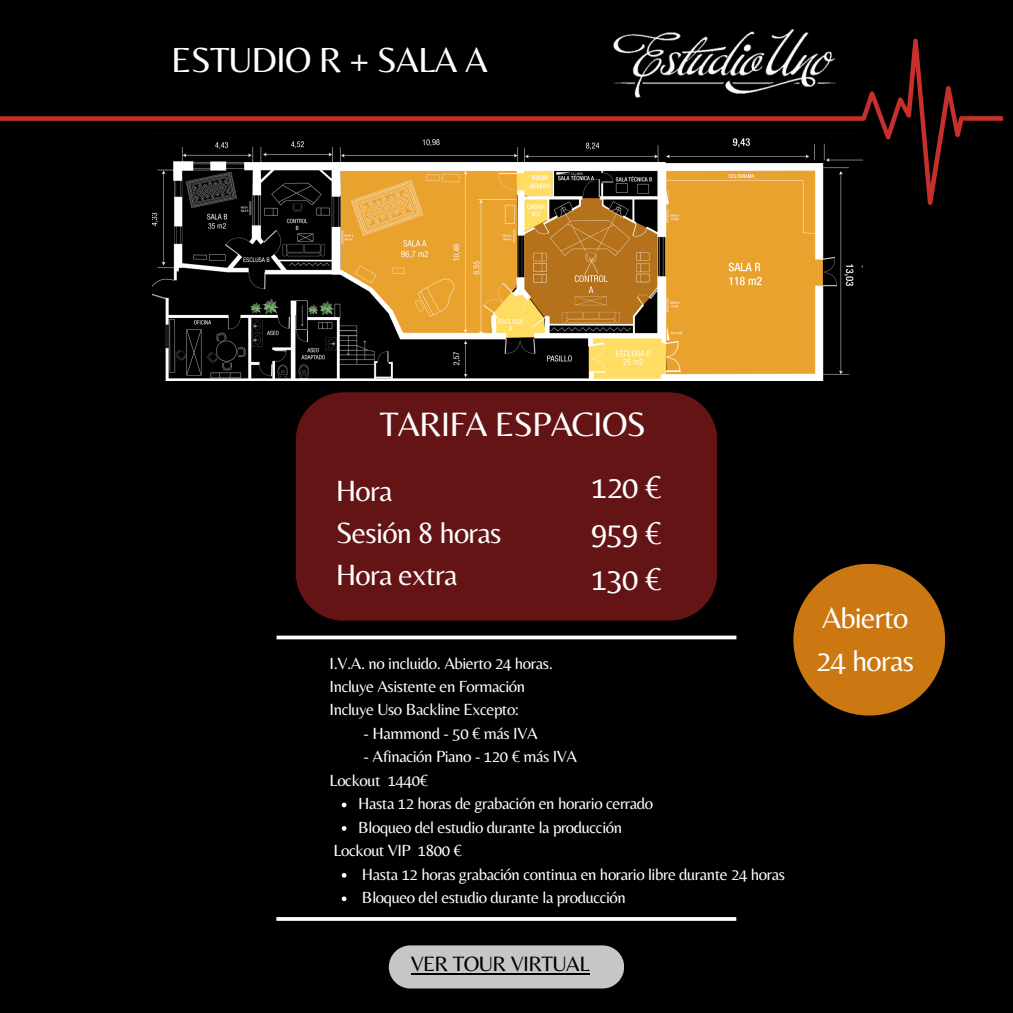
<style>
.page{position:relative;width:1013px;height:1013px;background:#fff}
.page>*{position:absolute;margin:0;border:0;box-sizing:border-box;transform-origin:0 0}
.t1{font:36.25px "Belleza";letter-spacing:-.025em;color:#fff}
.t2{font:35.25px "Belleza";letter-spacing:-.025em;color:#fff}
.t3{font:32.75px "Belleza";letter-spacing:-.025em;color:#fff}
.t4{font:30.5px "Belleza";letter-spacing:-.025em;color:#fff}
.t5{font:21.62px "Belleza";letter-spacing:-.025em;color:#000}
.t6{font:16.75px "Belleza";letter-spacing:-.025em;color:#fff}
</style>
<div class="page">
<div style="left:0;top:0;width:1012px;height:1012px;background:#000"></div>
<img style="left:617px;top:28px;width:192px;height:11px">
<svg style="left:0;top:39px;width:1003px;height:166px"></svg>
<div style="left:296px;top:392px;width:421px;height:228px;background:#641414"></div>
<hr style="left:276px;top:917px;width:460px;height:3px;background:#fff">
<svg style="left:276px;top:635px;width:460px;height:4px;background:#d7d7d7"></svg>
<div style="left:389px;top:945px;width:235px;height:43px;background:#c7c5c5;border-radius:22px"></div>
<hr style="left:410px;top:973px;width:179px;height:1px;background:#000">
<svg style="left:342px;top:802px;width:4px;height:5px"></svg>
<svg style="left:342px;top:826px;width:4px;height:4px"></svg>
<svg style="left:342px;top:873px;width:4px;height:4px"></svg>
<svg style="left:342px;top:896px;width:4px;height:5px"></svg>
<img style="left:153px;top:134px;width:709px;height:246px">
<div style="left:793px;top:563px;width:152px;height:152px;background:#cb7812;border-radius:50%"></div>
<p class="t1" style="left:171px;top:39px;width:318px">ESTUDIO R + SALA A</p>
<p class="t2" style="left:380px;top:403px;width:268px">TARIFA ESPACIOS</p>
<p class="t4" style="left:336px;top:472px;width:58px">Hora</p>
<p class="t4" style="left:336px;top:514px;width:167px">Sesión 8 horas</p>
<p class="t4" style="left:336px;top:556px;width:123px">Hora extra</p>
<p class="t3" style="left:591px;top:467px;width:72px">120 €</p>
<p class="t3" style="left:591px;top:513px;width:72px">959 €</p>
<p class="t3" style="left:591px;top:559px;width:72px">130 €</p>
<p class="t6" style="left:329px;top:653px;width:225px">I.V.A. no incluido. Abierto 24 horas.</p>
<p class="t6" style="left:329px;top:676px;width:197px">Incluye Asistente en Formación</p>
<p class="t6" style="left:329px;top:700px;width:190px">Incluye Uso Backline Excepto:</p>
<p class="t6" style="left:363px;top:723px;width:175px">- Hammond - 50 € más IVA</p>
<p class="t6" style="left:363px;top:746px;width:215px">- Afinación Piano - 120 € más IVA</p>
<p class="t6" style="left:329px;top:770px;width:100px">Lockout 1440€</p>
<p class="t6" style="left:358px;top:793px;width:296px">Hasta 12 horas de grabación en horario cerrado</p>
<p class="t6" style="left:358px;top:817px;width:265px">Bloqueo del estudio durante la producción</p>
<p class="t6" style="left:333px;top:840px;width:130px">Lockout VIP 1800 €</p>
<p class="t6" style="left:362px;top:864px;width:424px">Hasta 12 horas grabación continua en horario libre durante 24 horas</p>
<p class="t6" style="left:362px;top:887px;width:265px">Bloqueo del estudio durante la producción</p>
<p class="t5" style="left:410px;top:951px;width:181px">VER TOUR VIRTUAL</p>
<p class="t4" style="left:822px;top:600px;width:88px">Abierto</p>
<p class="t4" style="left:816px;top:642px;width:99px">24 horas</p>
</div>
